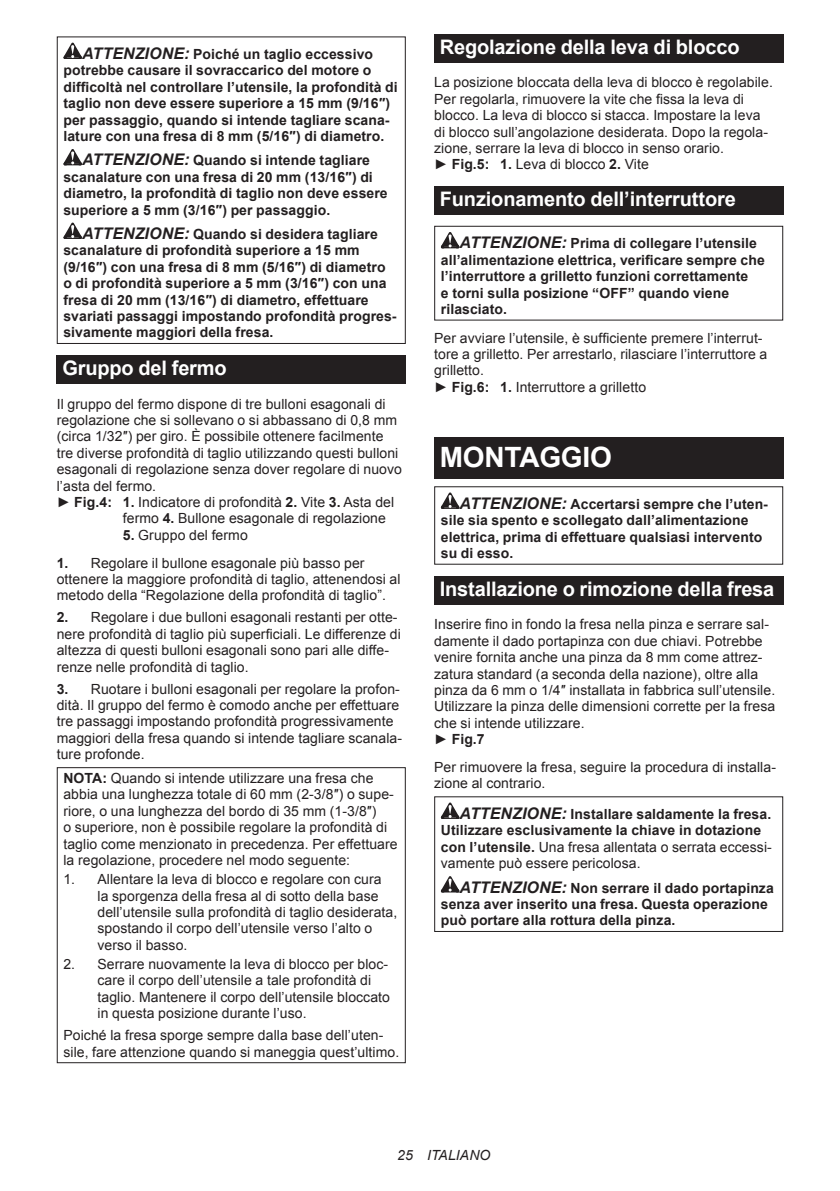
<style>
.page{position:relative;width:840px;height:1191px;background:#fff}
.page>*{position:absolute;margin:0;border:0;box-sizing:border-box;transform-origin:0 0}
.t1{font:700 28px "Arial";letter-spacing:-.01em;color:#fff}
.t2{font:700 20px "Arial";letter-spacing:-.01em;color:#fff}
.t3{font:14px/16.4px "Arial";letter-spacing:.005em;color:#231f20}
.t4{font:700 14px/16.4px "Arial";letter-spacing:.005em;color:#231f20}
.t5{font:italic 14px "Arial";letter-spacing:.005em;color:#231f20}
.s1{font-style:italic;font-size:16px}
.s2{font-weight:700}
.s3{font-weight:400}
</style>
<div class="page">
<svg style="left:63px;top:43px;width:19px;height:16px"></svg>
<svg style="left:63px;top:149px;width:19px;height:16px"></svg>
<svg style="left:63px;top:223px;width:19px;height:16px"></svg>
<div style="left:57px;top:36px;width:348px;height:308px;border:1px solid #231f20"></div>
<div style="left:57px;top:355px;width:348px;height:29px;background:#231f20"></div>
<div style="left:57px;top:767px;width:348px;height:296px;border:1px solid #231f20"></div>
<div style="left:434px;top:34px;width:348px;height:29px;background:#231f20"></div>
<div style="left:434px;top:186px;width:348px;height:29px;background:#231f20"></div>
<svg style="left:440px;top:232px;width:19px;height:16px"></svg>
<div style="left:434px;top:226px;width:348px;height:94px;border:1px solid #231f20"></div>
<div style="left:434px;top:437px;width:348px;height:41px;background:#231f20"></div>
<svg style="left:440px;top:492px;width:19px;height:17px"></svg>
<div style="left:434px;top:576px;width:348px;height:28px;background:#231f20"></div>
<svg style="left:440px;top:802px;width:19px;height:17px"></svg>
<svg style="left:440px;top:876px;width:19px;height:16px"></svg>
<div style="left:434px;top:796px;width:348px;height:136px;border:1px solid #231f20"></div>
<p class="t4" style="left:63px;top:46px;width:336px;text-indent:19px"><span class="s1">ATTENZIONE:</span> Poiché un taglio eccessivo potrebbe causare il sovraccarico del motore o difficoltà nel controllare l’utensile, la profondità di taglio non deve essere superiore a 15 mm (9/16″) per passaggio, quando si intende tagliare scana&shy;lature con una fresa di 8 mm (5/16″) di diametro.</p>
<p class="t4" style="left:63px;top:153px;width:325px;text-indent:19px"><span class="s1">ATTENZIONE:</span> Quando si intende tagliare scanalature con una fresa di 20 mm (13/16″) di diametro, la profondità di taglio non deve essere superiore a 5 mm (3/16″) per passaggio.</p>
<p class="t4" style="left:63px;top:226px;width:334px;text-indent:19px"><span class="s1">ATTENZIONE:</span> Quando si desidera tagliare scanalature di profondità superiore a 15 mm (9/16″) con una fresa di 8 mm (5/16″) di diametro o di profondità superiore a 5 mm (3/16″) con una fresa di 20 mm (13/16″) di diametro, effettuare svariati passaggi impostando profondità progres&shy;sivamente maggiori della fresa.</p>
<h2 class="t2" style="left:62px;top:355px;width:166px">Gruppo del fermo</h2>
<p class="t3" style="left:57px;top:396px;width:330px">Il gruppo del fermo dispone di tre bulloni esagonali di</p>
<p class="t3" style="left:57px;top:412px;width:342px">regolazione che si sollevano o si abbassano di 0,8 mm</p>
<p class="t3" style="left:57px;top:428px;width:328px">(circa 1/32″) per giro. È possibile ottenere facilmente</p>
<p class="t3" style="left:57px;top:445px;width:343px">tre diverse profondità di taglio utilizzando questi bulloni</p>
<p class="t3" style="left:57px;top:461px;width:346px">esagonali di regolazione senza dover regolare di nuovo</p>
<p class="t3" style="left:57px;top:477px;width:101px">l’asta del fermo.</p>
<p class="t3" style="left:57px;top:494px;width:339px">► <span class="s2">Fig.4: 1.</span> Indicatore di profondità <span class="s2">2.</span> Vite <span class="s2">3.</span> Asta del</p>
<p class="t3" style="left:123px;top:510px;width:264px">fermo <span class="s2">4.</span> Bullone esagonale di regolazione</p>
<p class="t3" style="left:123px;top:527px;width:126px"><span class="s2">5.</span> Gruppo del fermo</p>
<p class="t3" style="left:57px;top:554px;width:345px"><span class="s2">1.</span> Regolare il bullone esagonale più basso per ottenere la maggiore profondità di taglio, attenendosi al metodo della “Regolazione della profondità di taglio”.</p>
<p class="t3" style="left:57px;top:609px;width:345px"><span class="s2">2.</span> Regolare i due bulloni esagonali restanti per otte&shy;nere profondità di taglio più superficiali. Le differenze di altezza di questi bulloni esagonali sono pari alle diffe&shy;renze nelle profondità di taglio.</p>
<p class="t3" style="left:57px;top:680px;width:346px"><span class="s2">3.</span> Ruotare i bulloni esagonali per regolare la profon&shy;dità. Il gruppo del fermo è comodo anche per effettuare tre passaggi impostando profondità progressivamente maggiori della fresa quando si intende tagliare scanala&shy;ture profonde.</p>
<p class="t3" style="left:63px;top:770px;width:335px"><span class="s2">NOTA:</span> Quando si intende utilizzare una fresa che abbia una lunghezza totale di 60 mm (2-3/8″) o supe&shy;riore, o una lunghezza del bordo di 35 mm (1-3/8″)<br>o superiore, non è possibile regolare la profondità di taglio come menzionato in precedenza. Per effettuare la regolazione, procedere nel modo seguente:</p>
<p class="t3" style="left:97px;top:871px;width:301px;text-indent:-34px">1. Allentare la leva di blocco e regolare con cura<br>la sporgenza della fresa al di sotto della base dell’utensile sulla profondità di taglio desiderata, spostando il corpo dell’utensile verso l’alto o verso il basso.</p>
<p class="t3" style="left:97px;top:956px;width:294px;text-indent:-34px">2. Serrare nuovamente la leva di blocco per bloc&shy;care il corpo dell’utensile a tale profondità di taglio. Mantenere il corpo dell’utensile bloccato in questa posizione durante l’uso.</p>
<p class="t3" style="left:63px;top:1027px;width:337px">Poiché la fresa sporge sempre dalla base dell’uten&shy;sile, fare attenzione quando si maneggia quest’ultimo.</p>
<h2 class="t2" style="left:439px;top:34px;width:301px">Regolazione della leva di blocco</h2>
<p class="t3" style="left:434px;top:74px;width:340px">La posizione bloccata della leva di blocco è regolabile.<br>Per regolarla, rimuovere la vite che fissa la leva di blocco. La leva di blocco si stacca. Impostare la leva di blocco sull’angolazione desiderata. Dopo la regola&shy;zione, serrare la leva di blocco in senso orario.<br>► <span class="s2">Fig.5: 1.</span> Leva di blocco <span class="s2">2.</span> Vite</p>
<h2 class="t2" style="left:439px;top:186px;width:297px">Funzionamento dell’interruttore</h2>
<p class="t4" style="left:440px;top:236px;width:325px;text-indent:19px"><span class="s1">ATTENZIONE:</span> Prima di collegare l’utensile all’alimentazione elettrica, verificare sempre che l’interruttore a grilletto funzioni correttamente<br>e torni sulla posizione “OFF” quando viene rilasciato.</p>
<p class="t3" style="left:434px;top:330px;width:334px">Per avviare l’utensile, è sufficiente premere l’interrut&shy;tore a grilletto. Per arrestarlo, rilasciare l’interruttore a grilletto.<br>► <span class="s2">Fig.6: 1.</span> Interruttore a grilletto</p>
<h1 class="t1" style="left:439px;top:438px;width:173px">MONTAGGIO</h1>
<p class="t4" style="left:440px;top:496px;width:328px;text-indent:19px"><span class="s1">ATTENZIONE:</span> Accertarsi sempre che l’uten&shy;sile sia spento e scollegato dall’alimentazione elettrica, prima di effettuare qualsiasi intervento su di esso.</p>
<h2 class="t2" style="left:439px;top:575px;width:336px">Installazione o rimozione della fresa</h2>
<p class="t3" style="left:434px;top:616px;width:342px">Inserire fino in fondo la fresa nella pinza e serrare sal&shy;damente il dado portapinza con due chiavi. Potrebbe venire fornita anche una pinza da 8 mm come attrez&shy;zatura standard (a seconda della nazione), oltre alla pinza da 6 mm o 1/4″ installata in fabbrica sull’utensile.<br>Utilizzare la pinza delle dimensioni corrette per la fresa che si intende utilizzare.<br>► <span class="s2">Fig.7</span></p>
<p class="t3" style="left:434px;top:759px;width:343px">Per rimuovere la fresa, seguire la procedura di installa&shy;zione al contrario.</p>
<p class="t4" style="left:440px;top:806px;width:332px;text-indent:19px"><span class="s1">ATTENZIONE:</span> Installare saldamente la fresa.<br>Utilizzare esclusivamente la chiave in dotazione con l’utensile. <span class="s3">Una fresa allentata o serrata eccessi&shy;vamente può essere pericolosa.</span></p>
<p class="t4" style="left:440px;top:879px;width:334px;text-indent:19px"><span class="s1">ATTENZIONE:</span> Non serrare il dado portapinza senza aver inserito una fresa. Questa operazione può portare alla rottura della pinza.</p>
<p class="t5" style="left:397px;top:1146px;width:95px">25 ITALIANO</p>
</div>
